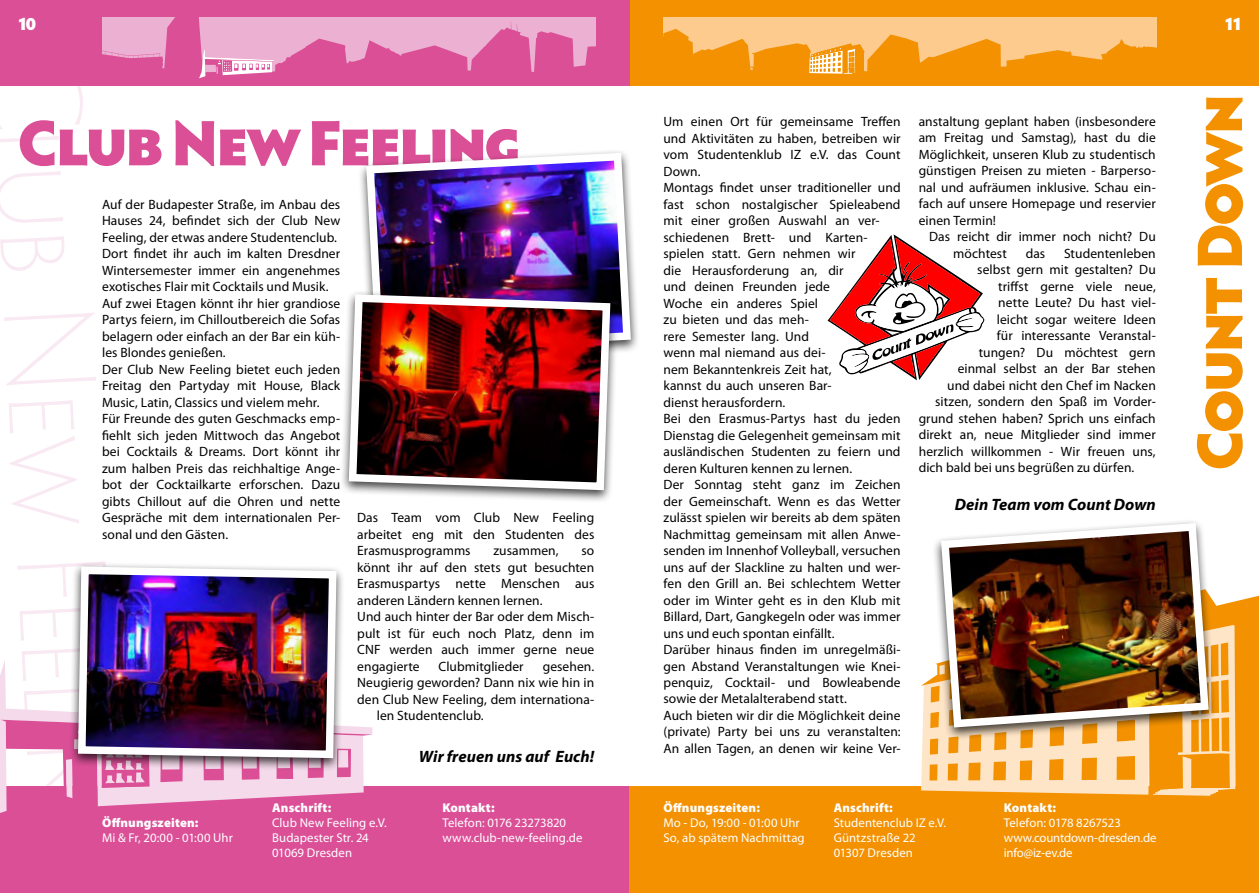
<style>
.page{position:relative;width:1259px;height:893px;background:#fff}
.page>*{position:absolute;margin:0;border:0;box-sizing:border-box;transform-origin:0 0}
.t1{font:200 129px "Hypatia Sans Pro";color:#f9e9f3}
.t2{font:900 64.5px "Hypatia Sans Pro";letter-spacing:-.065em;color:#db4f97}
.t3{font:900 64.5px "Hypatia Sans Pro";letter-spacing:-.065em;color:#f39100}
.t4{font:900 18px "Hypatia Sans Pro";color:#fff}
.t5{font:italic 700 16.5px "Myriad Pro";letter-spacing:.005em;color:#000}
.t6{font:13.5px/16.5px "Myriad Pro";letter-spacing:.005em;color:#000}
.t7{font:12.75px/15px "Myriad Pro";letter-spacing:.005em;color:#fff}
.t8{font:900 12.75px "Myriad Pro";letter-spacing:.015em;color:#fff}
.t9{font:12.75px/15px "Myriad Pro";letter-spacing:-.015em;color:#fff}
</style>
<div class="page">
<div style="left:629px;top:0;width:630px;height:85px;background:#f39100"></div>
<div style="left:663px;top:17px;width:494px;height:60px;background:#fccb8d"></div>
<div style="left:0;top:786px;width:629px;height:107px;background:#db4f97"></div>
<div style="left:0;top:0;width:629px;height:85px;background:#db4f97"></div>
<svg style="left:663px;top:29px;width:494px;height:48px"></svg>
<svg style="left:102px;top:17px;width:494px;height:62px"></svg>
<svg style="left:0;top:661px;width:101px;height:152px"></svg>
<svg style="left:1px;top:720px;width:371px;height:86px"></svg>
<div style="left:358px;top:149px;width:282px;height:217px;background:#000;opacity:.75"></div>
<img style="left:362px;top:149px;width:273px;height:208px">
<div style="left:339px;top:289px;width:280px;height:214px;background:#000;opacity:.75"></div>
<img style="left:345px;top:290px;width:269px;height:204px">
<div style="left:69px;top:562px;width:277px;height:210px;background:#000;opacity:.75"></div>
<img style="left:74px;top:563px;width:266px;height:199px">
<div style="left:629px;top:786px;width:630px;height:107px;background:#f39100"></div>
<svg style="left:921px;top:595px;width:338px;height:201px;background:#f8bc67"></svg>
<svg style="left:827px;top:234px;width:157px;height:146px"></svg>
<div style="left:932px;top:519px;width:285px;height:221px;background:#000;opacity:.75"></div>
<img style="left:937px;top:519px;width:275px;height:212px">
<h3 class="t4" style="left:17px;top:11px;width:21px">10</h3>
<h3 class="t4" style="left:1223px;top:11px;width:20px">11</h3>
<h1 class="t1" style="left:116px;top:45px;width:826px;rotate:87deg">Club New Feeling</h1>
<h2 class="t2" style="left:17px;top:95px;width:506px">Club New Feeling</h2>
<p class="t6" style="left:102px;top:196px;width:240px">Auf der Budapester Straße, im Anbau des Hauses 24, befindet sich der Club New Feeling, der etwas andere Studentenclub.<br>Dort findet ihr auch im kalten Dresdner Wintersemester immer ein angenehmes exotisches Flair mit Cocktails und Musik.<br>Auf zwei Etagen könnt ihr hier grandiose Partys feiern, im Chilloutbereich die Sofas belagern oder einfach an der Bar ein küh&shy;les Blondes genießen.<br>Der Club New Feeling bietet euch jeden Freitag den Partyday mit House, Black Music, Latin, Classics und vielem mehr.<br>Für Freunde des guten Geschmacks emp&shy;fiehlt sich jeden Mittwoch das Angebot bei Cocktails &amp; Dreams. Dort könnt ihr zum halben Preis das reichhaltige Ange&shy;bot der Cocktailkarte erforschen. Dazu gibts Chillout auf die Ohren und nette Gespräche mit dem internationalen Per&shy;sonal und den Gästen.</p>
<p class="t6" style="left:357px;top:509px;width:239px;text-align:justify">Das Team vom Club New Feeling arbeitet eng mit den Studenten des Erasmusprogramms</p>
<p class="t6" style="left:357px;top:542px;width:239px;text-indent:224px">so könnt ihr auf den stets gut besuchten<br>Erasmuspartys nette Menschen aus anderen Ländern kennen lernen.<br>Und auch hinter der Bar oder dem Misch&shy;pult ist für euch noch Platz, denn im<br>CNF werden auch immer gerne neue engagierte</p>
<p class="t6" style="left:493px;top:542px;width:67px">zusammen,</p>
<p class="t6" style="left:438px;top:657px;width:87px">Clubmitglieder</p>
<p class="t6" style="left:543px;top:657px;width:53px">gesehen.</p>
<p class="t6" style="left:357px;top:674px;width:238px">Neugierig geworden? Dann nix wie hin in</p>
<p class="t6" style="left:357px;top:690px;width:239px">den Club New Feeling, dem internationa-</p>
<p class="t6" style="left:377px;top:707px;width:108px">len Studentenclub.</p>
<p class="t5" style="left:419px;top:745px;width:177px">Wir freuen uns auf Euch!</p>
<p class="t8" style="left:272px;top:799px;width:61px">Anschrift:</p>
<p class="t7" style="left:272px;top:815px;width:116px">Club New Feeling e.V.<br>Budapester Str. 24<br>01069 Dresden</p>
<p class="t8" style="left:442px;top:799px;width:54px">Kontakt:</p>
<p class="t7" style="left:442px;top:815px;width:142px">Telefon: 0176 23273820 www.club-new-feeling.de</p>
<p class="t8" style="left:102px;top:814px;width:98px">Öffnungszeiten:</p>
<p class="t7" style="left:102px;top:830px;width:132px">Mi &amp; Fr, 20:00 - 01:00 Uhr</p>
<p class="t6" style="left:663px;top:113px;width:239px">Um einen Ort für gemeinsame Treffen und Aktivitäten zu haben, betreiben wir vom Studentenklub IZ e.V. das Count Down.<br>Montags findet unser traditioneller und fast schon nostalgischer Spieleabend mit einer großen Auswahl an ver&shy;schiedenen Brett- und Karten&shy;spielen statt. Gern nehmen wir<br>die Herausforderung an, dir<br>und deinen Freunden jede<br>Woche ein anderes Spiel<br>zu bieten und das meh-<br>rere Semester lang. Und<br>wenn mal niemand aus dei-<br>nem Bekanntenkreis Zeit hat,<br>kannst du auch unseren Bar-<br>dienst herausfordern.<br>Bei den Erasmus-Partys hast du jeden Dienstag die Gelegenheit gemeinsam mit ausländischen Studenten zu feiern und deren Kulturen kennen zu lernen.<br>Der Sonntag steht ganz im Zeichen der Gemeinschaft. Wenn es das Wetter zulässt spielen wir bereits ab dem späten Nachmittag gemeinsam mit allen Anwe&shy;senden im Innenhof Volleyball, versuchen uns auf der Slackline zu halten und wer&shy;fen den Grill an. Bei schlechtem Wetter oder im Winter geht es in den Klub mit Billard, Dart, Gangkegeln oder was immer uns und euch spontan einfällt.<br>Darüber hinaus finden im unregelmäßi&shy;gen Abstand Veranstaltungen wie Knei&shy;penquiz, Cocktail- und Bowleabende sowie der Metalalterabend statt.<br>Auch bieten wir dir die Möglichkeit deine (private) Party bei uns zu veranstalten:<br>An allen Tagen, an denen wir keine Ver-</p>
<p class="t6" style="left:918px;top:113px;width:239px;text-align:justify">anstaltung geplant haben (insbesondere am Freitag und Samstag), hast du die Möglichkeit, unseren Klub zu studentisch günstigen Preisen zu mieten - Barperso&shy;nal und aufräumen inklusive. Schau ein&shy;fach auf unsere Homepage und reservier einen Termin!</p>
<p class="t6" style="left:953px;top:228px;width:204px;text-indent:-24px">Das reicht dir immer noch nicht? Du möchtest</p>
<p class="t6" style="left:1025px;top:245px;width:21px">das</p>
<p class="t6" style="left:1064px;top:245px;width:93px">Studentenleben</p>
<p class="t6" style="left:977px;top:261px;width:180px">selbst gern mit gestalten? Du</p>
<p class="t6" style="left:998px;top:278px;width:159px">triffst gerne viele neue,</p>
<p class="t6" style="left:998px;top:294px;width:159px">nette Leute? Du hast viel-</p>
<p class="t6" style="left:996px;top:311px;width:161px">leicht sogar weitere Ideen</p>
<p class="t6" style="left:996px;top:327px;width:161px">für interessante Veranstal-</p>
<p class="t6" style="left:978px;top:344px;width:178px">tungen? Du möchtest gern</p>
<p class="t6" style="left:957px;top:360px;width:199px">einmal selbst an der Bar stehen</p>
<p class="t6" style="left:947px;top:377px;width:210px">und dabei nicht den Chef im Nacken</p>
<p class="t6" style="left:935px;top:393px;width:222px">sitzen, sondern den Spaß im Vorder-</p>
<p class="t6" style="left:918px;top:410px;width:238px">grund stehen haben? Sprich uns einfach</p>
<p class="t6" style="left:918px;top:426px;width:239px">direkt an, neue Mitglieder sind immer</p>
<p class="t6" style="left:918px;top:443px;width:238px">herzlich willkommen - Wir freuen uns,</p>
<p class="t6" style="left:918px;top:459px;width:217px">dich bald bei uns begrüßen zu dürfen.</p>
<p class="t5" style="left:954px;top:494px;width:202px">Dein Team vom Count Down</p>
<p class="t8" style="left:663px;top:799px;width:98px">Öffnungszeiten:</p>
<p class="t7" style="left:663px;top:815px;width:143px">Mo - Do, 19:00 - 01:00 Uhr<br>So, ab spätem Nachmittag</p>
<p class="t8" style="left:833px;top:799px;width:61px">Anschrift:</p>
<p class="t7" style="left:833px;top:815px;width:114px">Studentenclub IZ e.V.<br>Güntzstraße 22<br>01307 Dresden</p>
<p class="t8" style="left:1003px;top:799px;width:54px">Kontakt:</p>
<p class="t9" style="left:1003px;top:815px;width:154px">Telefon: 0178 8267523 www.countdown-dresden.de info@iz-ev.de</p>
<h2 class="t3" style="left:1172px;top:471px;width:379px;rotate:-90deg">Count Down</h2>
</div>
